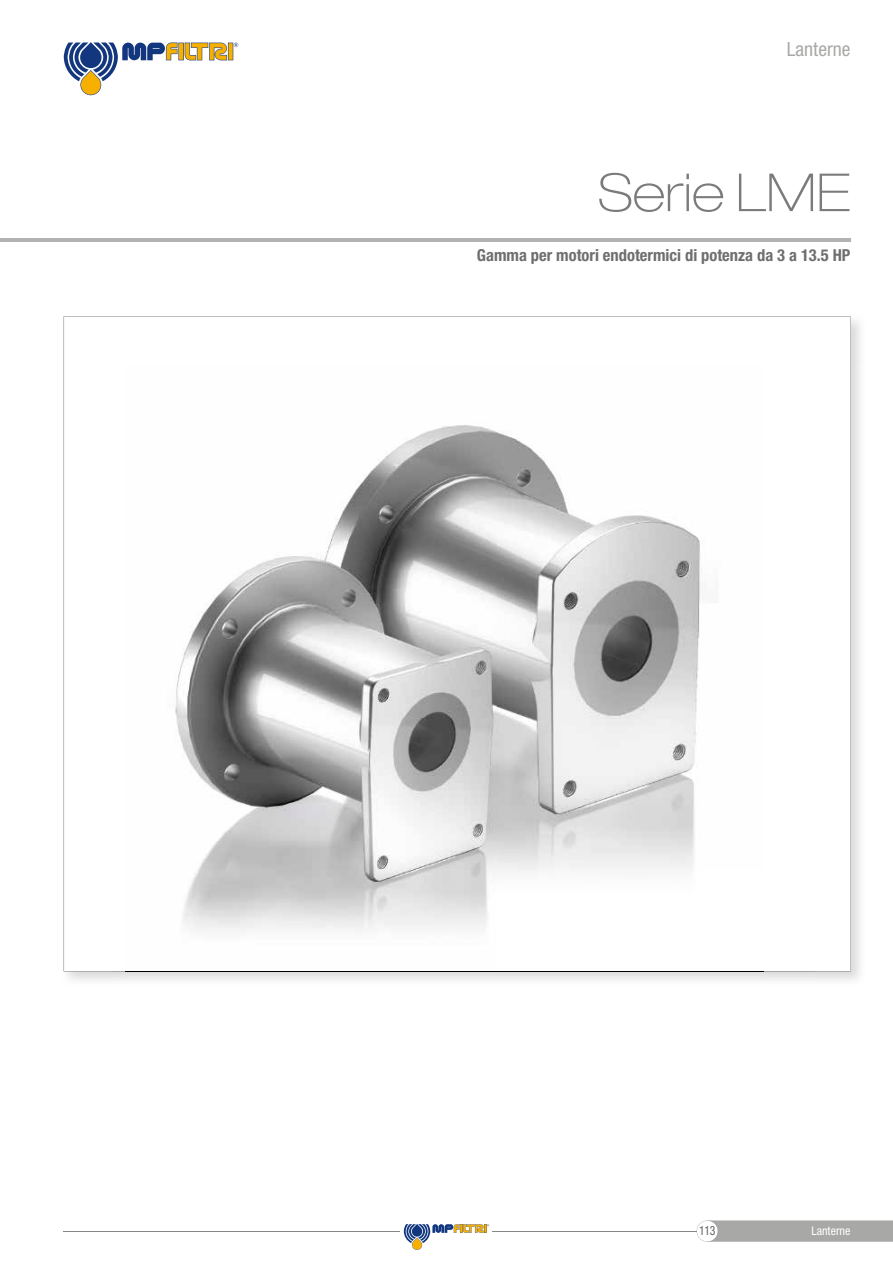
<style>
.page{position:relative;width:893px;height:1263px;background:#fff}
.page>*{position:absolute;margin:0;border:0;box-sizing:border-box;transform-origin:0 0}
.t1{font:100 expanded 52.5px "Helvetica Neue LT Std";color:#7b7b7b}
.t2{font:condensed 19.5px "Helvetica Neue LT Std";color:#a8a8a6}
.t3{font:700 condensed 16.5px "Helvetica Neue LT Std";color:#6e6e6e}
.t4{font:condensed 12.75px "Helvetica Neue LT Std";color:#636362;scale:.92 1}
.t5{font:condensed 12px "Helvetica Neue LT Std";color:#fff}
</style>
<div class="page">
<img style="left:814px;top:363px;width:47px;height:618px">
<img style="left:763px;top:971px;width:51px;height:10px">
<svg style="left:64px;top:316px;width:786px;height:655px"></svg>
<hr style="left:0;top:238px;width:850px;height:3px;background:#b2b2b2">
<svg style="left:64px;top:42px;width:174px;height:53px"></svg>
<img style="left:125px;top:366px;width:638px;height:614px">
<hr style="left:64px;top:1231px;width:641px;height:1px;background:#878786">
<svg style="left:697px;top:1220px;width:196px;height:22px;background:#b2b2b0"></svg>
<svg style="left:404px;top:1224px;width:85px;height:26px"></svg>
<p class="t2" style="left:787px;top:38px;width:65px">Lanterne</p>
<h1 class="t1" style="left:598px;top:161px;width:254px">Serie LME</h1>
<p class="t3" style="left:477px;top:245px;width:375px">Gamma per motori endotermici di potenza da 3 a 13.5 HP</p>
<p class="t4" style="left:699px;top:1223px;width:19px">113</p>
<p class="t5" style="left:811px;top:1223px;width:41px">Lanterne</p>
</div>
